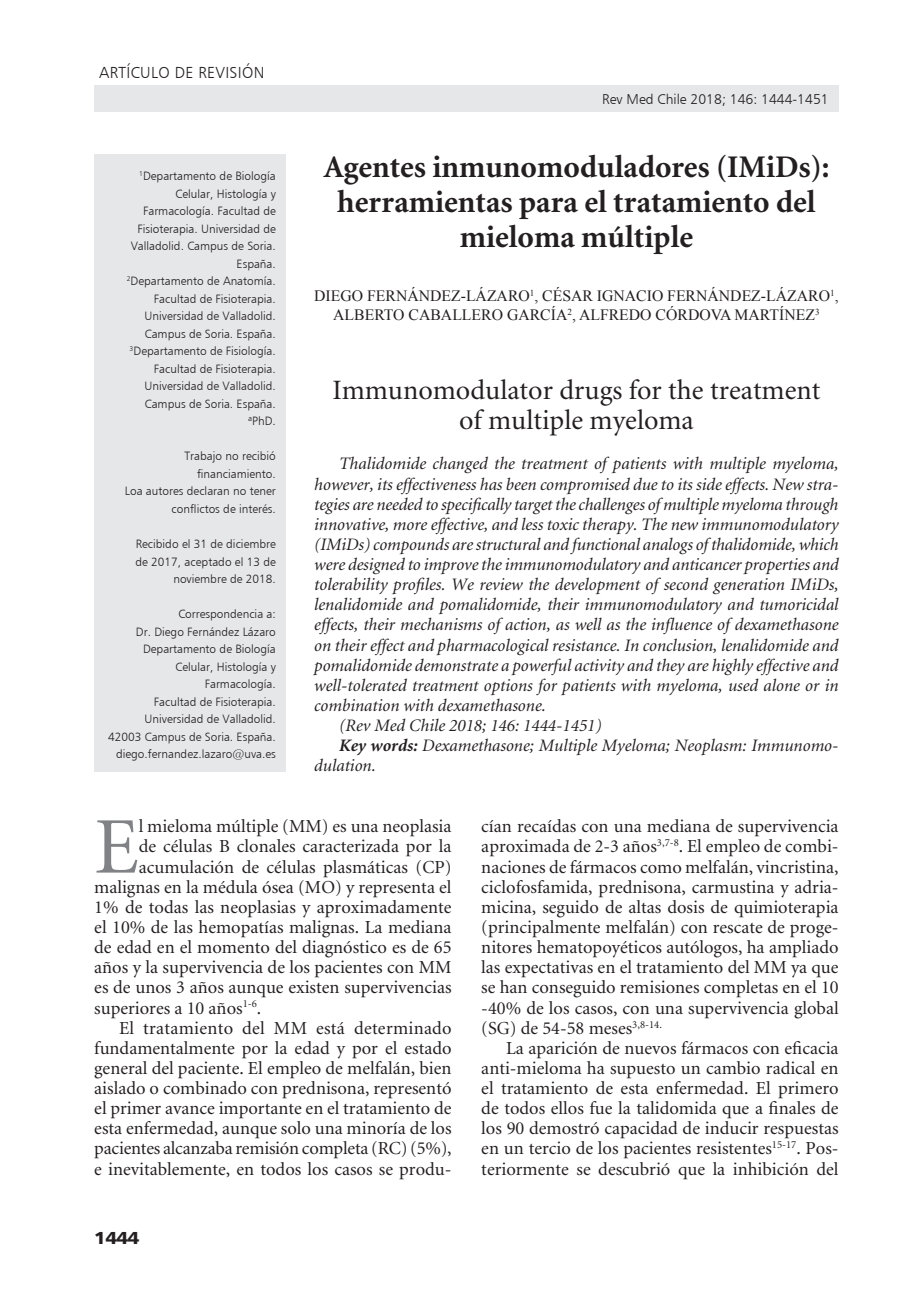
<style>
.page{position:relative;width:918px;height:1315px;background:#fff}
.page>*{position:absolute;margin:0;border:0;box-sizing:border-box;transform-origin:0 0}
._1texto{font:80.33px "Minion";color:#808285}
._2titulo{font:700 31.5px/35px "Minion";color:#231f20;text-align:center}
._1resumen{font:28px/29.8px "Minion";color:#231f20;text-align:center}
._1texto-2{font:18.38px/20.1px "Minion";color:#231f20;text-align:justify}
._1resumen-2{font:italic 17.5px/20.1px "Minion";color:#231f20;text-align:justify}
.t1{font:17.5px "Humanist 777 BT Black B";color:#231f20;scale:1.1 1}
._1autor{font:15.75px/18.9px "Times New Roman";color:#231f20;text-align:center}
.t2{font:15.75px "Humanist 777 BT Light B";color:#231f20}
.t3{font:14px "Humanist 777 BT Light B";color:#231f20}
._1datos{font:11.9px/17.5px "Humanist 777 BT Light B";color:#231f20;text-align:right}
.s1{font-weight:700}
</style>
<div class="page">
<div style="left:94px;top:85px;width:744px;height:26px;background:#e6e7e9"></div>
<div style="left:94px;top:154px;width:192px;height:617px;background:#e6e7e9"></div>
<p class="t2" style="left:99px;top:63px;width:10px">artículoderevisión</p>
<p class="_1datos" style="left:131px;top:167px;width:147px"><sup>1</sup>Departamento de Biología<br>Celular, Histología y<br>Farmacología. Facultad de<br>Fisioterapia. Universidad de<br>Valladolid. Campus de Soria.<br>España.</p>
<p class="_1datos" style="left:127px;top:272px;width:151px"><sup>2</sup>Departamento de Anatomía.<br>Facultad de Fisioterapia.<br>Universidad de Valladolid.<br>Campus de Soria. España.</p>
<p class="_1datos" style="left:130px;top:342px;width:148px"><sup>3</sup>Departamento de Fisiología.<br>Facultad de Fisioterapia.<br>Universidad de Valladolid.<br>Campus de Soria. España.</p>
<p class="_1datos" style="left:248px;top:412px;width:29px"><sup>a</sup>PhD.</p>
<p class="_1datos" style="left:184px;top:447px;width:93px">Trabajo no recibió financiamiento.</p>
<p class="_1datos" style="left:125px;top:482px;width:152px">Loa autores declaran no tener conflictos de interés.</p>
<p class="_1datos" style="left:135px;top:535px;width:142px">Recibido el 31 de diciembre de 2017, aceptado el 13 de noviembre de 2018.</p>
<p class="_1datos" style="left:178px;top:605px;width:99px">Correspondencia a:</p>
<p class="_1datos" style="left:136px;top:622px;width:141px">Dr. Diego Fernández Lázaro</p>
<p class="_1datos" style="left:143px;top:640px;width:134px">Departamento de Biología<br>Celular, Histología y<br>Farmacología.</p>
<p class="_1datos" style="left:144px;top:692px;width:133px">Facultad de Fisioterapia.<br>Universidad de Valladolid.</p>
<p class="_1datos" style="left:108px;top:727px;width:169px">42003 Campus de Soria. España.</p>
<p class="_1datos" style="left:116px;top:745px;width:161px">diego.fernandez.lazaro@uva.es</p>
<p class="t3" style="left:602px;top:90px;width:228px">Rev Med Chile 2018; 146: 1444-1451</p>
<p class="_2titulo" style="left:323px;top:151px;width:507px">Agentes inmunomoduladores (IMiDs): herramientas para el tratamiento del mieloma múltiple</p>
<p class="_1autor" style="left:314px;top:286px;width:526px">DIEGO FERNÁNDEZ-LÁZARO<sup>1</sup>, CÉSAR IGNACIO FERNÁNDEZ-LÁZARO<sup>1</sup>,<br>ALBERTO CABALLERO GARCÍA<sup>2</sup>, ALFREDO CÓRDOVA MARTÍNEZ<sup>3</sup></p>
<p class="_1resumen" style="left:332px;top:377px;width:489px">Immunomodulator drugs for the treatment of multiple myeloma</p>
<p class="_1resumen-2" style="left:314px;top:454px;width:526px;text-indent:25px">Thalidomide changed the treatment of patients with multiple myeloma, however, its effectiveness has been compromised due to its side effects. New stra&shy;tegies are needed to specifically target the challenges of multiple myeloma through innovative, more effective, and less toxic therapy. The new immunomodulatory (IMiDs) compounds are structural and functional analogs of thalidomide, which were designed to improve the immunomodulatory and anticancer properties and tolerability profiles. We review the development of second generation IMiDs, lenalidomide and pomalidomide, their immunomodulatory and tumoricidal effects, their mechanisms of action, as well as the influence of dexamethasone on their effect and pharmacological resistance. In conclusion, lenalidomide and pomalidomide demonstrate a powerful activity and they are highly effective and well-tolerated treatment options for patients with myeloma, used alone or in combination with dexamethasone.</p>
<p class="_1resumen-2" style="left:339px;top:716px;width:264px">(Rev Med Chile 2018; 146: 1444-1451)</p>
<p class="_1resumen-2" style="left:314px;top:736px;width:526px;text-indent:25px"><span class="s1">Key words:</span> Dexamethasone; Multiple Myeloma; Neoplasm: Immunomo&shy;dulation.</p>
<p class="_1texto" style="left:94px;top:807px;width:46px">E</p>
<p class="_1texto-2" style="left:139px;top:817px;width:314px">l mieloma múltiple (MM) es una neoplasia</p>
<p class="_1texto-2" style="left:139px;top:837px;width:314px">de células B clonales caracterizada por la</p>
<p class="_1texto-2" style="left:139px;top:857px;width:314px">acumulación de células plasmáticas (CP)</p>
<p class="_1texto-2" style="left:94px;top:877px;width:359px">malignas en la médula ósea (MO) y representa el</p>
<p class="_1texto-2" style="left:94px;top:897px;width:359px">1% de todas las neoplasias y aproximadamente</p>
<p class="_1texto-2" style="left:94px;top:917px;width:359px">el 10% de las hemopatías malignas. La mediana</p>
<p class="_1texto-2" style="left:94px;top:938px;width:359px">de edad en el momento del diagnóstico es de 65</p>
<p class="_1texto-2" style="left:94px;top:958px;width:359px">años y la supervivencia de los pacientes con MM</p>
<p class="_1texto-2" style="left:94px;top:978px;width:359px">es de unos 3 años aunque existen supervivencias</p>
<p class="_1texto-2" style="left:94px;top:998px;width:168px">superiores a 10 años<sup>1-6</sup>.</p>
<p class="_1texto-2" style="left:94px;top:1018px;width:359px;text-indent:25px">El tratamiento del MM está determinado fundamentalmente por la edad y por el estado general del paciente. El empleo de melfalán, bien aislado o combinado con prednisona, representó el primer avance importante en el tratamiento de esta enfermedad, aunque solo una minoría de los pacientes alcanzaba remisión completa (RC) (5%), e inevitablemente, en todos los casos se produ-</p>
<p class="t1" style="left:94px;top:1226px;width:43px">1444</p>
<p class="_1texto-2" style="left:481px;top:817px;width:359px">cían recaídas con una mediana de supervivencia aproximada de 2-3 años<sup>3,7-8</sup>. El empleo de combi&shy;naciones de fármacos como melfalán, vincristina, ciclofosfamida, prednisona, carmustina y adria&shy;micina, seguido de altas dosis de quimioterapia (principalmente melfalán) con rescate de proge&shy;nitores hematopoyéticos autólogos, ha ampliado las expectativas en el tratamiento del MM ya que se han conseguido remisiones completas en el 10 -40% de los casos, con una supervivencia global (SG) de 54-58 meses<sup>3,8-14.</sup></p>
<p class="_1texto-2" style="left:481px;top:1038px;width:359px;text-indent:25px">La aparición de nuevos fármacos con eficacia anti-mieloma ha supuesto un cambio radical en el tratamiento de esta enfermedad. El primero de todos ellos fue la talidomida que a finales de los 90 demostró capacidad de inducir respuestas en un tercio de los pacientes resistentes<sup>15-17</sup>. Pos&shy;teriormente se descubrió que la inhibición del</p>
</div>
